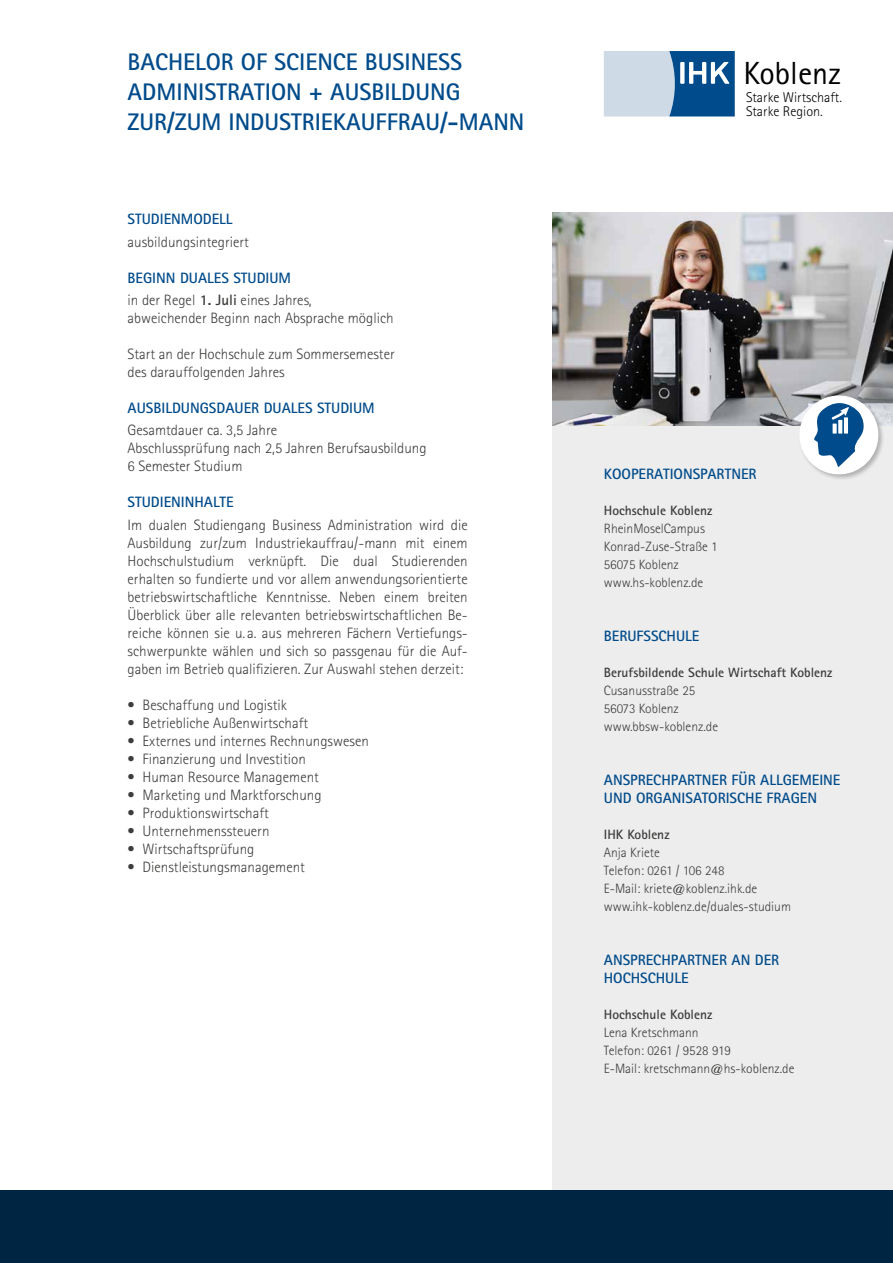
<style>
.page{position:relative;width:893px;height:1263px;background:#fff}
.page>*{position:absolute;margin:0;border:0;box-sizing:border-box;transform-origin:0 0}
.t1{font:32.1px "Rotis Sans Serif";color:#000}
.t2{font:700 24px/30px "Rotis Sans Serif";color:#004b8b}
.t3{font:300 15px/18px "Rotis Sans Serif";color:#3c3c3b}
.t4{font:700 15px/18px "Rotis Sans Serif";color:#004b8b}
.t5{font:300 14.1px/13.8px "Rotis Sans Serif";color:#000}
.t6{font:300 13.5px/18px "Rotis Sans Serif";color:#3c3c3b}
.t7{font:700 13.5px "Rotis Sans Serif";color:#3c3c3b}
.s1{font-weight:700;color:#004b8b}
.s2{font-weight:700}
</style>
<div class="page">
<svg style="left:604px;top:51px;width:131px;height:66px;background:#7da2c3"></svg>
<div style="left:553px;top:213px;width:340px;height:978px;background:#ededed"></div>
<img style="left:553px;top:213px;width:340px;height:212px">
<div style="left:798px;top:394px;width:87px;height:87px;background:#000;opacity:.25"></div>
<div style="left:800px;top:396px;width:78px;height:78px;background:#fff;border-radius:50%"></div>
<div style="left:799px;top:395px;width:79px;height:79px;border:1px solid #fff;border-radius:50%"></div>
<svg style="left:813px;top:403px;width:52px;height:64px"></svg>
<div style="left:0;top:1191px;width:893px;height:72px;background:#002542"></div>
<h2 class="t2" style="left:128px;top:46px;width:398px">BACHELOR OF SCIENCE BUSINESS<br>ADMINISTRATION + AUSBILDUNG<br>ZUR/ZUM INDUSTRIEKAUFFRAU/-MANN</h2>
<p class="t4" style="left:128px;top:210px;width:106px">STUDIENMODELL</p>
<p class="t3" style="left:128px;top:233px;width:123px">ausbildungsintegriert</p>
<p class="t3" style="left:128px;top:267px;width:186px;line-height:22.2px"><span class="s1">BEGINN DUALES STUDIUM<br></span>in der Regel <span class="s2">1. Juli</span> eines Jahres,</p>
<p class="t3" style="left:128px;top:309px;width:268px">abweichender Beginn nach Absprache möglich</p>
<p class="t3" style="left:128px;top:345px;width:269px">Start an der Hochschule zum Sommersemester des darauffolgenden Jahres</p>
<p class="t4" style="left:128px;top:399px;width:249px">AUSBILDUNGSDAUER DUALES STUDIUM</p>
<p class="t3" style="left:128px;top:421px;width:301px">Gesamtdauer ca. 3,5 Jahre<br>Abschlussprüfung nach 2,5 Jahren Berufsausbildung<br>6 Semester Studium</p>
<p class="t4" style="left:128px;top:493px;width:108px">STUDIENINHALTE</p>
<p class="t3" style="left:128px;top:515px;width:342px;text-align:justify">Im dualen Studiengang Business Administration wird die Ausbildung zur/zum Industriekauffrau/-mann mit einem Hochschulstudium verknüpft. Die dual Studierenden erhalten so fundierte und vor allem anwendungsorientierte betriebswirtschaftliche Kenntnisse. Neben einem breiten Überblick über alle relevanten betriebswirtschaftlichen Be&shy;reiche können sie u. a. aus mehreren Fächern Vertiefungs&shy;schwerpunkte wählen und sich so passgenau für die Auf&shy;gaben im Betrieb qualifizieren. Zur Auswahl stehen derzeit:</p>
<p class="t3" style="left:128px;top:695px;width:161px">• Beschaffung und Logistik</p>
<p class="t3" style="left:128px;top:713px;width:182px">• Betriebliche Außenwirtschaft</p>
<p class="t3" style="left:128px;top:731px;width:243px">• Externes und internes Rechnungswesen</p>
<p class="t3" style="left:128px;top:749px;width:180px">• Finanzierung und Investition</p>
<p class="t3" style="left:128px;top:767px;width:193px">• Human Resource Management</p>
<p class="t3" style="left:128px;top:785px;width:196px">• Marketing und Marktforschung</p>
<p class="t3" style="left:128px;top:803px;width:143px">• Produktionswirtschaft</p>
<p class="t3" style="left:128px;top:821px;width:143px">• Unternehmenssteuern</p>
<p class="t3" style="left:128px;top:839px;width:128px">• Wirtschaftsprüfung</p>
<p class="t3" style="left:128px;top:857px;width:179px">• Dienstleistungsmanagement</p>
<h1 class="t1" style="left:743px;top:54px;width:99px">Koblenz</h1>
<p class="t5" style="left:746px;top:90px;width:97px">Starke Wirtschaft.<br>Starke Region.</p>
<p class="t4" style="left:604px;top:465px;width:154px">KOOPERATIONSPARTNER</p>
<p class="t7" style="left:604px;top:502px;width:110px">Hochschule Koblenz</p>
<p class="t6" style="left:604px;top:520px;width:115px">RheinMoselCampus<br>Konrad-Zuse-Straße 1<br>56075 Koblenz www.hs-koblenz.de</p>
<p class="t4" style="left:604px;top:627px;width:97px">BERUFSSCHULE</p>
<p class="t7" style="left:604px;top:664px;width:230px">Berufsbildende Schule Wirtschaft Koblenz</p>
<p class="t6" style="left:604px;top:682px;width:116px">Cusanusstraße 25<br>56073 Koblenz www.bbsw-koblenz.de</p>
<p class="t4" style="left:604px;top:771px;width:238px">ANSPRECHPARTNER FÜR ALLGEMEINE<br>UND ORGANISATORISCHE FRAGEN</p>
<p class="t7" style="left:604px;top:826px;width:67px">IHK Koblenz</p>
<p class="t6" style="left:604px;top:844px;width:189px">Anja Kriete<br>Telefon: 0261 / 106 248<br>E-Mail: kriete@koblenz.ihk.de www.ihk-koblenz.de/duales-studium</p>
<p class="t4" style="left:604px;top:951px;width:177px">ANSPRECHPARTNER AN DER<br>HOCHSCHULE</p>
<p class="t7" style="left:604px;top:1006px;width:110px">Hochschule Koblenz</p>
<p class="t6" style="left:604px;top:1024px;width:192px">Lena Kretschmann<br>Telefon: 0261 / 9528 919<br>E-Mail: kretschmann@hs-koblenz.de</p>
</div>
